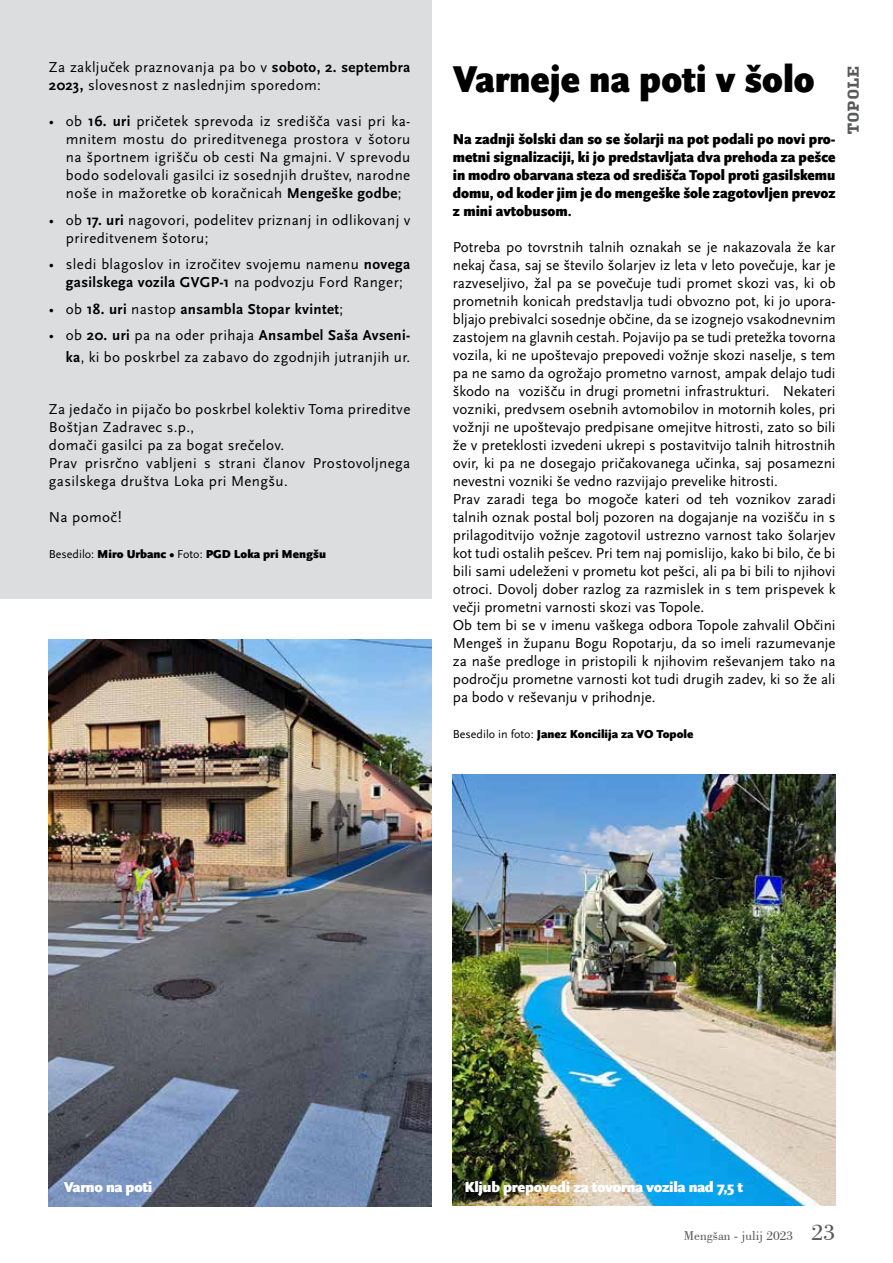
<style>
.page{position:relative;width:893px;height:1263px;background:#fff}
.page>*{position:absolute;margin:0;border:0;box-sizing:border-box;transform-origin:0 0}
.t1{font:900 39px "Scala Sans Pro";color:#000;scale:.94 1}
.t2{font:15px/18px "Scala Sans Pro";color:#000;text-align:justify}
.t3{font:15px/18px "Scala Sans Pro";letter-spacing:.025em;color:#000}
.t4{font:900 15px/18px "Scala Sans Pro";color:#000;text-align:justify;scale:.94 1}
.t5{font:900 15px "Scala Sans Pro";letter-spacing:-.02em;color:#fff}
.t6{font:700 15px "Scala Sans Pro";letter-spacing:.025em;color:#000}
.t7{font:900 15px "Input Serif Narrow";letter-spacing:-.02em;color:#58595b}
.t8{font:13.5px "Bodoni BT";color:#58595b}
.t9{font:900 12px "Scala Sans Pro";color:#000}
.s1{font-weight:700}
.s2{font-weight:400}
.s3{font-size:24px}
</style>
<div class="page">
<div style="left:0;top:0;width:432px;height:599px;background:#dcddde"></div>
<img style="left:49px;top:639px;width:383px;height:567px">
<img style="left:453px;top:774px;width:383px;height:431px">
<p class="t3" style="left:49px;top:58px;width:363px">Za zaključek praznovanja pa bo v <span class="s1">soboto, 2. septembra<br>2023,</span> slovesnost z naslednjim sporedom:</p>
<p class="t2" style="left:66px;top:112px;width:346px;text-indent:-17px">• ob <span class="s1">16. uri</span> pričetek sprevoda iz središča vasi pri ka&shy;mnitem mostu do prireditvenega prostora v šotoru na športnem igrišču ob cesti Na gmajni. V sprevodu bodo sodelovali gasilci iz sosednjih društev, narodne noše in mažoretke ob koračnicah <span class="s1">Mengeške godbe</span>;</p>
<p class="t3" style="left:66px;top:211px;width:346px;text-indent:-17px">• ob <span class="s1">17. uri</span> nagovori, podelitev priznanj in odlikovanj v prireditvenem šotoru;</p>
<p class="t3" style="left:66px;top:255px;width:346px;text-indent:-17px">• sledi blagoslov in izročitev svojemu namenu <span class="s1">novega gasilskega vozila GVGP-1</span> na podvozju Ford Ranger;</p>
<p class="t6" style="left:49px;top:300px;width:296px"><span class="s2">• ob</span> 18. uri <span class="s2">nastop</span> ansambla Stopar kvintet<span class="s2">;</span></p>
<p class="t3" style="left:49px;top:324px;width:363px;line-height:21.6px;text-align:right">• ob <span class="s1">20. uri</span> pa na oder prihaja <span class="s1">Ansambel Saša Avseni&shy;ka</span>, ki bo poskrbel za zabavo do zgodnjih jutranjih ur.</p>
<p class="t3" style="left:49px;top:400px;width:363px">Za jedačo in pijačo bo poskrbel kolektiv Toma prireditve Boštjan Zadravec s.p.,<br>domači gasilci pa za bogat srečelov.<br>Prav prisrčno vabljeni s strani članov Prostovoljnega gasilskega društva Loka pri Mengšu.</p>
<p class="t2" style="left:49px;top:508px;width:74px">Na pomoč!</p>
<p class="t9" style="left:49px;top:547px;width:279px"><span class="s2">Besedilo:</span> Miro Urbanc • <span class="s2">Foto:</span> PGD Loka pri Mengšu</p>
<h1 class="t1" style="left:453px;top:57px;width:386px">Varneje na poti v šolo</h1>
<p class="t4" style="left:453px;top:130px;width:409px">Na zadnji šolski dan so se šolarji na pot podali po novi pro&shy;metni signalizaciji, ki jo predstavljata dva prehoda za pešce in modro obarvana steza od središča Topol proti gasilskemu domu, od koder jim je do mengeške šole zagotovljen prevoz z mini avtobusom.</p>
<p class="t2" style="left:453px;top:238px;width:384px;text-align:left">Potreba po tovrstnih talnih oznakah se je nakazovala že kar nekaj časa, saj se število šolarjev iz leta v leto povečuje, kar je razveseljivo, žal pa se povečuje tudi promet skozi vas, ki ob prometnih konicah predstavlja tudi obvozno pot, ki jo upora&shy;bljajo prebivalci sosednje občine, da se izognejo vsakodnevnim zastojem na glavnih cestah. Pojavijo pa se tudi pretežka tovorna vozila, ki ne upoštevajo prepovedi vožnje skozi naselje, s tem pa ne samo da ogrožajo prometno varnost, ampak delajo tudi škodo na vozišču in drugi prometni infrastrukturi. Nekateri vozniki, predvsem osebnih avtomobilov in motornih koles, pri vožnji ne upoštevajo predpisane omejitve hitrosti, zato so bili že v preteklosti izvedeni ukrepi s postavitvijo talnih hitrostnih ovir, ki pa ne dosegajo pričakovanega učinka, saj posamezni nevestni vozniki še vedno razvijajo prevelike hitrosti.<br>Prav zaradi tega bo mogoče kateri od teh voznikov zaradi talnih oznak postal bolj pozoren na dogajanje na vozišču in s prilagoditvijo vožnje zagotovil ustrezno varnost tako šolarjev kot tudi ostalih pešcev. Pri tem naj pomislijo, kako bi bilo, če bi bili sami udeleženi v prometu kot pešci, ali pa bi bili to njihovi otroci. Dovolj dober razlog za razmislek in s tem prispevek k večji prometni varnosti skozi vas Topole.<br>Ob tem bi se v imenu vaškega odbora Topole zahvalil Občini Mengeš in županu Bogu Ropotarju, da so imeli razumevanje za naše predloge in pristopili k njihovim reševanjem tako na področju prometne varnosti kot tudi drugih zadev, ki so že ali pa bodo v reševanju v prihodnje.</p>
<p class="t9" style="left:453px;top:727px;width:242px"><span class="s2">Besedilo in foto:</span> Janez Koncilija za VO Topole</p>
<p class="t7" style="left:840px;top:135px;width:72px;rotate:-90deg">TOPOLE</p>
<p class="t5" style="left:64px;top:1179px;width:90px">Varno na poti</p>
<p class="t5" style="left:464px;top:1179px;width:280px">Kljub prepovedi za tovorna vozila nad 7,5 t</p>
<p class="t8" style="left:684px;top:1227px;width:153px">Mengšan - julij 2023 <span class="s3">23</span></p>
</div>
